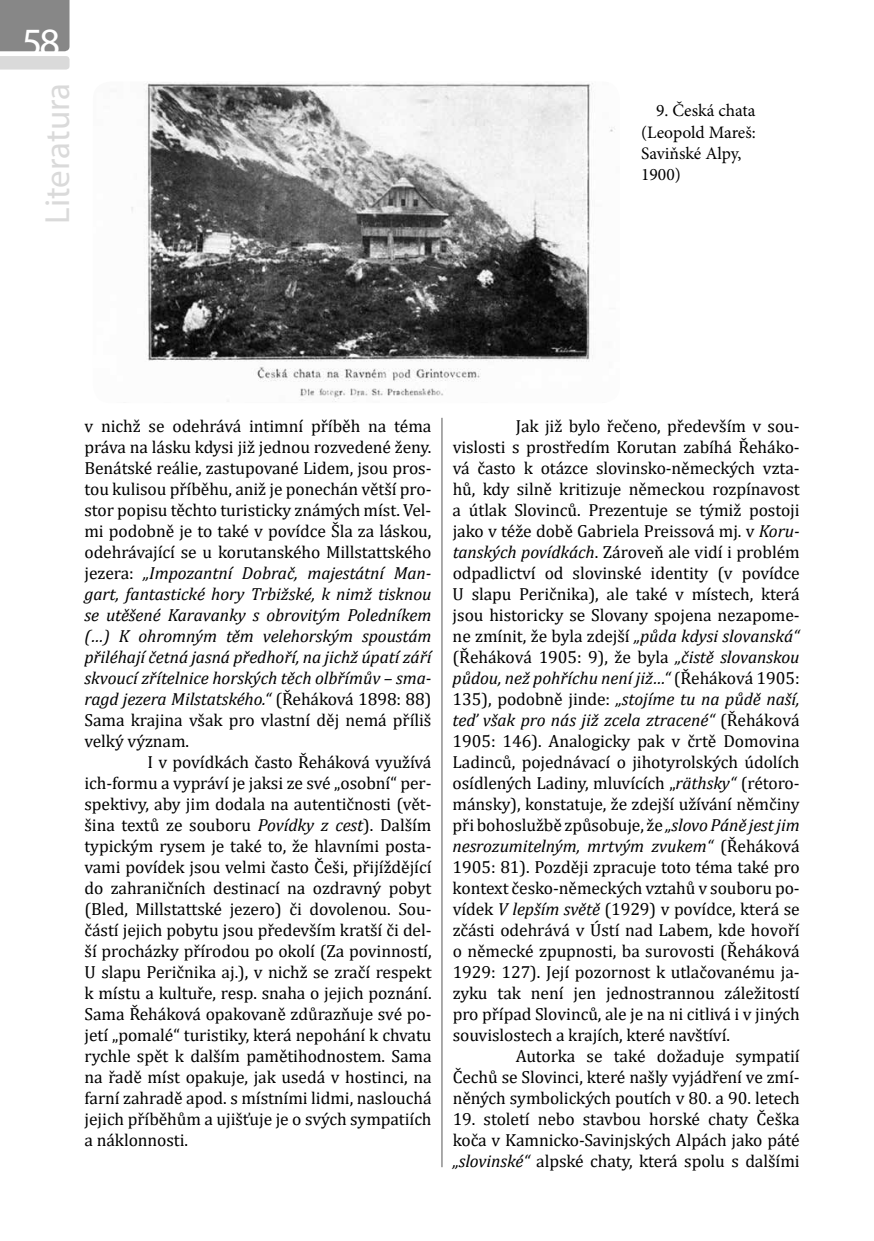
<style>
.page{position:relative;width:874px;height:1241px;background:#fff}
.page>*{position:absolute;margin:0;border:0;box-sizing:border-box;transform-origin:0 0}
.t1{font:40.25px "Myriad Pro";color:#fff}
.t2{font:35px "Myriad Pro";color:#dadada}
.t3{font:17.5px/21px "Cambria";letter-spacing:-.005em;color:#000;text-align:justify}
.t4{font:17.5px/21px "Minion Pro";color:#000}
.s1{font-style:italic}
</style>
<div class="page">
<svg style="left:0;top:0;width:69px;height:70px"></svg>
<hr style="left:441px;top:83px;width:1px;height:1083px;background:#575756">
<img style="left:131px;top:83px;width:484px;height:319px">
<div style="left:78px;top:67px;width:556px;height:351px;border:15px solid #fff;border-radius:25px"></div>
<h1 class="t1" style="left:22px;top:17px;width:40px">58</h1>
<h2 class="t2" style="left:36px;top:223px;width:142px;rotate:-90deg">Literatura</h2>
<p class="t4" style="left:640px;top:100px;width:116px;text-indent:15px">9. Česká chata (Leopold Mareš:<br>Saviňské Alpy,<br>1900)</p>
<p class="t3" style="left:84px;top:415px;width:348px">v nichž se odehrává intimní příběh na téma práva na lásku kdysi již jednou rozvedené ženy.<br>Benátské reálie, zastupované Lidem, jsou pros&shy;tou kulisou příběhu, aniž je ponechán větší pro&shy;stor popisu těchto turisticky známých míst. Vel&shy;mi podobně je to také v povídce Šla za láskou, odehrávající se u korutanského Millstattského jezera: <span class="s1">„Impozantní Dobrač, majestátní Man&shy;gart, fantastické hory Trbižské, k nimž tisknou se utěšené Karavanky s obrovitým Poledníkem (…) K ohromným těm velehorským spoustám přiléhají četná jasná předhoří, na jichž úpatí září skvoucí zřítelnice horských těch olbřímův – sma&shy;ragd jezera Milstatského.“</span> (Řeháková 1898: 88)<br>Sama krajina však pro vlastní děj nemá příliš velký význam.</p>
<p class="t3" style="left:84px;top:751px;width:348px;text-indent:63px">I v povídkách často Řeháková využívá ich-formu a vypráví je jaksi ze své „osobní“ per&shy;spektivy, aby jim dodala na autentičnosti (vět&shy;šina textů ze souboru <span class="s1">Povídky z cest</span>). Dalším typickým rysem je také to, že hlavními posta&shy;vami povídek jsou velmi často Češi, přijíždějící do zahraničních destinací na ozdravný pobyt (Bled, Millstattské jezero) či dovolenou. Sou&shy;částí jejich pobytu jsou především kratší či del&shy;ší procházky přírodou po okolí (Za povinností, U slapu Peričnika aj.), v nichž se zračí respekt k místu a kultuře, resp. snaha o jejich poznání.<br>Sama Řeháková opakovaně zdůrazňuje své po&shy;jetí „pomalé“ turistiky, která nepohání k chvatu rychle spět k dalším pamětihodnostem. Sama na řadě míst opakuje, jak usedá v hostinci, na farní zahradě apod. s místními lidmi, naslouchá jejich příběhům a ujišťuje je o svých sympatiích a náklonnosti.</p>
<p class="t3" style="left:452px;top:415px;width:348px;text-indent:63px">Jak již bylo řečeno, především v sou&shy;vislosti s prostředím Korutan zabíhá Řeháko&shy;vá často k otázce slovinsko-německých vzta&shy;hů, kdy silně kritizuje německou rozpínavost a útlak Slovinců. Prezentuje se týmiž postoji jako v téže době Gabriela Preissová mj. v <span class="s1">Koru&shy;tanských povídkách</span>. Zároveň ale vidí i problém odpadlictví od slovinské identity (v povídce U slapu Peričnika), ale také v místech, která jsou historicky se Slovany spojena nezapome&shy;ne zmínit, že byla zdejší <span class="s1">„půda kdysi slovanská“ </span>(Řeháková 1905: 9), že byla <span class="s1">„čistě slovanskou půdou, než pohříchu není již…“</span> (Řeháková 1905:<br>135), podobně jinde: <span class="s1">„stojíme tu na půdě naší, teď však pro nás již zcela ztracené“</span> (Řeháková 1905: 146). Analogicky pak v črtě Domovina Ladinců, pojednávací o jihotyrolských údolích osídlených Ladiny, mluvících „<span class="s1">räthsky“</span> (rétoro&shy;mánsky), konstatuje, že zdejší užívání němčiny při bohoslužbě způsobuje, že <span class="s1">„slovo Páně jest jim nesrozumitelným, mrtvým zvukem“</span> (Řeháková 1905: 81). Později zpracuje toto téma také pro kontext česko-německých vztahů v souboru po&shy;vídek <span class="s1">V lepším světě</span> (1929) v povídce, která se zčásti odehrává v Ústí nad Labem, kde hovoří o německé zpupnosti, ba surovosti (Řeháková 1929: 127). Její pozornost k utlačovanému ja&shy;zyku tak není jen jednostrannou záležitostí pro případ Slovinců, ale je na ni citlivá i v jiných souvislostech a krajích, které navštíví.</p>
<p class="t3" style="left:452px;top:1045px;width:348px;text-indent:63px">Autorka se také dožaduje sympatií Čechů se Slovinci, které našly vyjádření ve zmí&shy;něných symbolických poutích v 80. a 90. letech</p>
<p class="t3" style="left:452px;top:1108px;width:348px">19. století nebo stavbou horské chaty Češka koča v Kamnicko-Savinjských Alpách jako páté <span class="s1">„slovinské“</span> alpské chaty, která spolu s dalšími</p>
</div>
